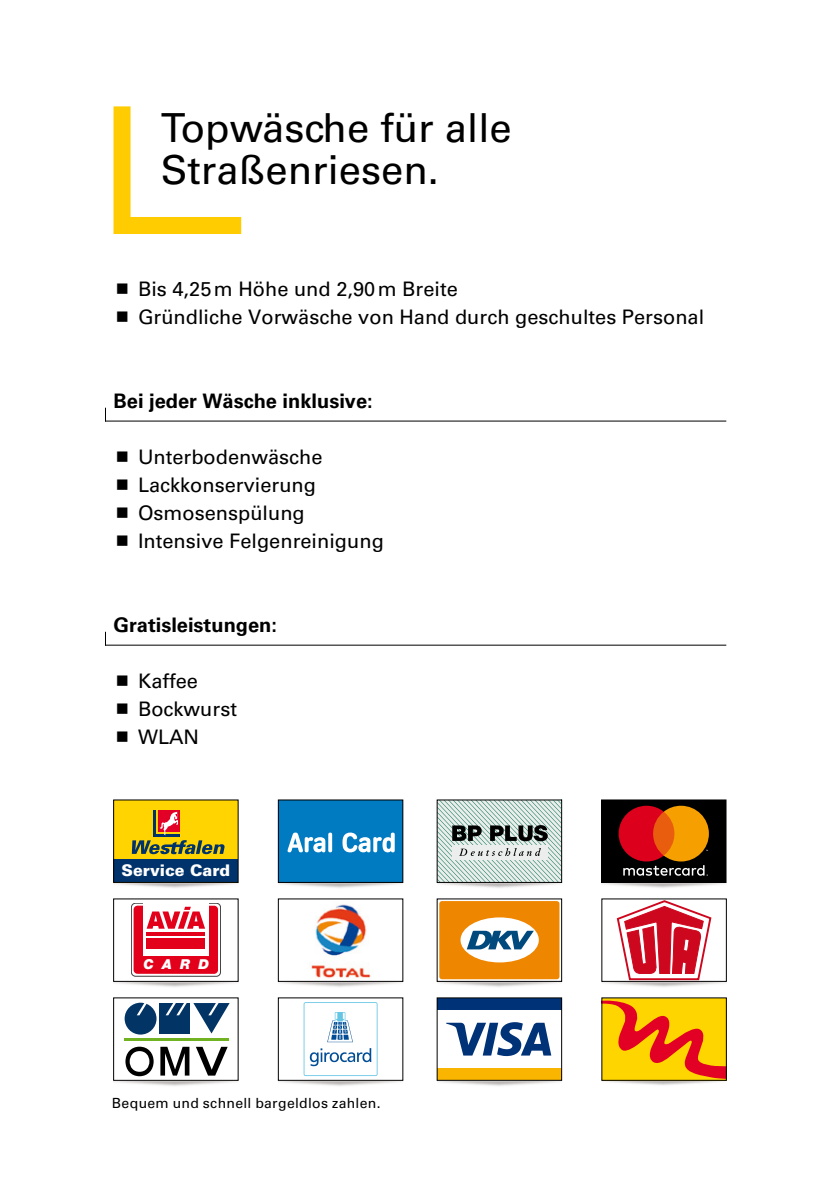
<style>
.page{position:relative;width:840px;height:1191px;background:#fff}
.page>*{position:absolute;margin:0;border:0;box-sizing:border-box;transform-origin:0 0}
.t1{font:40px/42px "Univers LT Std";color:#000}
.t2{font:20px/28px "Univers LT Std";color:#000}
.t3{font:700 20px "Univers LT Std";color:#000}
.t4{font:900 16px "Univers LT Std";color:#fff}
.t5{font:14px "Univers LT Std";letter-spacing:.025em;color:#000}
.t6{font:italic 900 13.8px "Helvetica Neue";color:#fff}
</style>
<div class="page">
<svg style="left:113px;top:106px;width:128px;height:128px"></svg>
<svg style="left:105px;top:408px;width:1px;height:12px"></svg>
<hr style="left:105px;top:420px;width:620px;height:1px;background:#000">
<svg style="left:105px;top:632px;width:1px;height:12px"></svg>
<hr style="left:105px;top:644px;width:620px;height:1px;background:#000">
<img style="left:113px;top:1080px;width:124px;height:6px">
<div style="left:124px;top:1002px;width:32px;height:32px;background:#023466;border-radius:50%"></div>
<div style="left:159px;top:1002px;width:31px;height:31px;background:#023466"></div>
<svg style="left:160px;top:1046px;width:29px;height:29px"></svg>
<svg style="left:196px;top:1046px;width:31px;height:29px"></svg>
<svg style="left:125px;top:1046px;width:28px;height:30px"></svg>
<div style="left:130px;top:1051px;width:19px;height:20px;background:#fff;border-radius:50%"></div>
<hr style="left:124px;top:1038px;width:105px;height:3px;background:#70b221">
<svg style="left:137px;top:1002px;width:13px;height:13px"></svg>
<svg style="left:165px;top:1002px;width:64px;height:31px"></svg>
<img style="left:601px;top:882px;width:124px;height:6px">
<div style="left:601px;top:800px;width:124px;height:82px;background:#000"></div>
<svg style="left:618px;top:805px;width:90px;height:71px"></svg>
<img style="left:278px;top:882px;width:125px;height:6px">
<div style="left:278px;top:800px;width:124px;height:82px;background:#007bc2"></div>
<svg style="left:287px;top:832px;width:45px;height:20px"></svg>
<svg style="left:342px;top:832px;width:52px;height:20px"></svg>
<img style="left:278px;top:981px;width:125px;height:6px">
<img style="left:311px;top:904px;width:60px;height:74px">
<img style="left:278px;top:1080px;width:125px;height:6px">
<svg style="left:303px;top:1002px;width:74px;height:74px"></svg>
<img style="left:601px;top:981px;width:125px;height:6px">
<svg style="left:616px;top:900px;width:95px;height:79px"></svg>
<img style="left:437px;top:882px;width:124px;height:6px">
<svg style="left:437px;top:800px;width:124px;height:82px;background:#b5c4bf"></svg>
<img style="left:437px;top:981px;width:124px;height:6px">
<div style="left:439px;top:901px;width:120px;height:78px;background:#ef8600;border-radius:3px"></div>
<div style="left:460px;top:917px;width:78px;height:45px;background:#fff;border-radius:50%"></div>
<svg style="left:467px;top:930px;width:66px;height:19px"></svg>
<img style="left:437px;top:1080px;width:124px;height:6px">
<div style="left:437px;top:1068px;width:124px;height:12px;background:#f9b500"></div>
<div style="left:437px;top:998px;width:124px;height:11px;background:#003278"></div>
<svg style="left:446px;top:1022px;width:105px;height:34px"></svg>
<img style="left:113px;top:981px;width:125px;height:6px">
<div style="left:131px;top:903px;width:89px;height:73px;border:1px solid #3e3d40;border-radius:4px"></div>
<div style="left:133px;top:905px;width:85px;height:68px;background:#e2001a;border-radius:4px"></div>
<div style="left:143px;top:903px;width:65px;height:53px;background:#fff"></div>
<hr style="left:146px;top:933px;width:59px;height:3px;background:#e2001a">
<svg style="left:147px;top:906px;width:58px;height:22px"></svg>
<div style="left:146px;top:938px;width:59px;height:10px;background:#e2001a"></div>
<img style="left:113px;top:882px;width:125px;height:6px">
<div style="left:114px;top:800px;width:124px;height:82px;background:#ffd400"></div>
<div style="left:153px;top:810px;width:26px;height:26px;background:#00336b"></div>
<div style="left:156px;top:810px;width:23px;height:24px;background:#ffd400"></div>
<div style="left:158px;top:810px;width:21px;height:21px;background:#e20026"></div>
<svg style="left:132px;top:811px;width:93px;height:43px"></svg>
<div style="left:114px;top:859px;width:124px;height:23px;background:#00336b"></div>
<img style="left:601px;top:1080px;width:125px;height:5px">
<svg style="left:603px;top:1000px;width:121px;height:78px;background:#f6980a"></svg>
<h1 class="t1" style="left:161px;top:107px;width:352px">Topwäsche für alle<br>Straßenriesen.</h1>
<p class="t2" style="left:138px;top:275px;width:567px">Bis 4,25m Höhe und 2,90m Breite<br>Gründliche Vorwäsche von Hand durch geschultes Personal</p>
<p class="t3" style="left:113px;top:389px;width:260px">Bei jeder Wäsche inklusive:</p>
<p class="t2" style="left:138px;top:443px;width:247px">Unterbodenwäsche<br>Lackkonservierung<br>Osmosenspülung<br>Intensive Felgenreinigung</p>
<p class="t3" style="left:113px;top:613px;width:165px">Gratisleistungen:</p>
<p class="t2" style="left:138px;top:667px;width:100px">Kaffee<br>Bockwurst<br>WLAN</p>
<p class="t4" style="left:121px;top:860px;width:110px">Service Card</p>
<p class="t6" style="left:143px;top:955px;width:67px">CARD</p>
<p class="t5" style="left:112px;top:1094px;width:270px">Bequem und schnell bargeldlos zahlen.</p>
</div>
